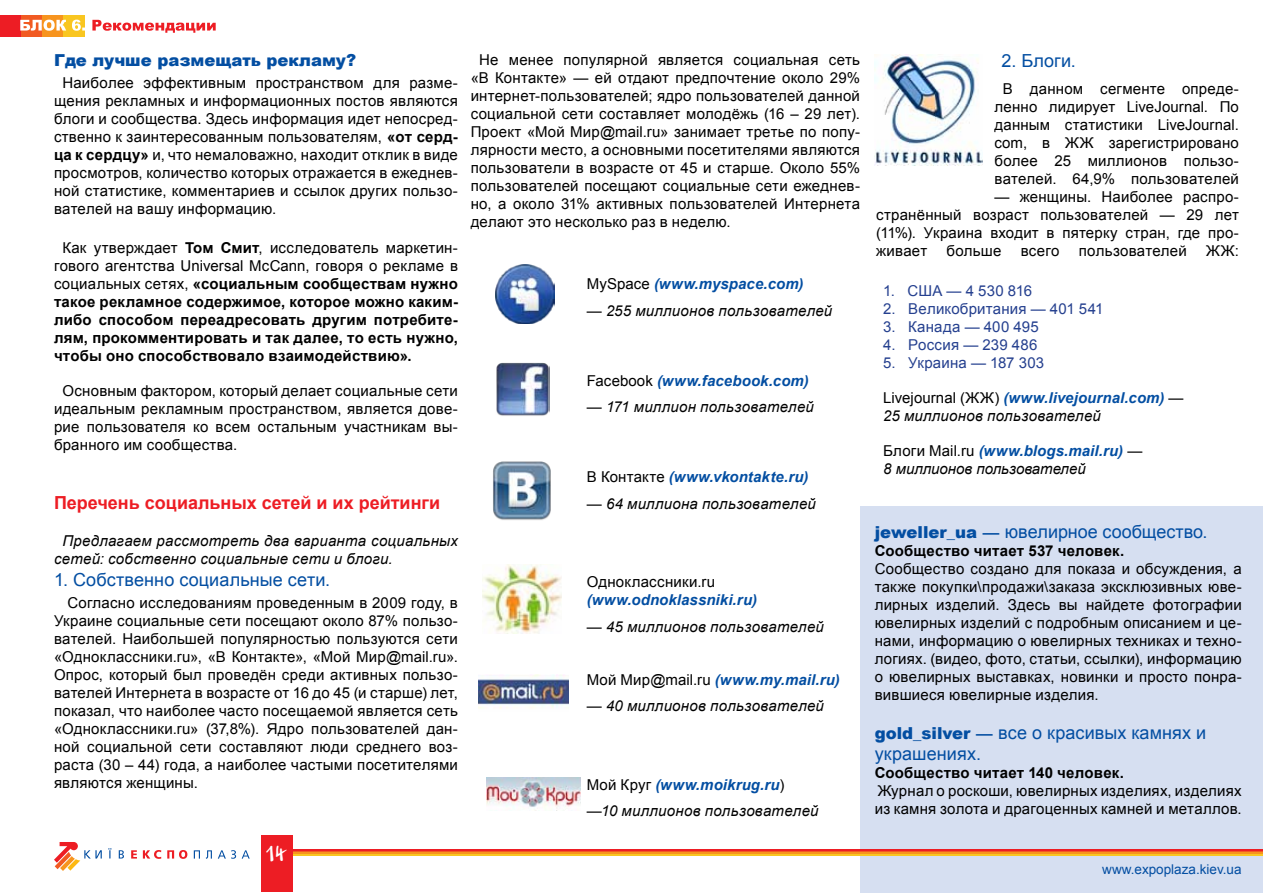
<style>
.page{position:relative;width:1263px;height:893px;background:#fff}
.page>*{position:absolute;margin:0;border:0;box-sizing:border-box;transform-origin:0 0}
.t1{font:700 21px "Jakob C";color:#fff}
.t2{font:18px/21.6px "Arial";letter-spacing:.005em;color:#034ea2}
.t3{font:700 18px "Arial";color:#ed1d24}
.t4{font:900 16.5px "Arial";color:#034ea2}
.t5{font:15px/18px "Arial";letter-spacing:.015em;color:#000;text-align:justify}
.t6{font:700 15px/18px "Arial";letter-spacing:.01em;color:#000;text-align:justify}
.t7{font:italic 15px/18px "Arial";letter-spacing:.02em;color:#000}
.t8{font:italic 700 15px "Arial";letter-spacing:.01em;color:#034ea2}
.t9{font:15px "Arial";letter-spacing:.015em;color:#25408f}
.t10{font:italic 15px/18px "Arial";color:#000}
.t11{font:13.5px "Arial";color:#034ea2}
.s1{font-weight:700}
.s2{font-weight:400}
.s3{font-weight:400;font-style:normal;color:#000}
.s4{font-style:normal}
.s5{font-weight:700;color:#034ea2}
.s6{font-weight:900;font-size:16.5px}
</style>
<div class="page">
<div style="left:860px;top:506px;width:403px;height:387px;background:#d6dff1"></div>
<svg style="left:54px;top:842px;width:70px;height:29px"></svg>
<svg style="left:131px;top:850px;width:56px;height:9px"></svg>
<svg style="left:194px;top:850px;width:56px;height:9px"></svg>
<hr style="left:262px;top:849px;width:1001px;height:2px;background:#ed1d24">
<hr style="left:262px;top:851px;width:1001px;height:2px;background:#f15a22">
<hr style="left:262px;top:853px;width:1001px;height:1px;background:#f7941e">
<hr style="left:262px;top:854px;width:1001px;height:2px;background:#f9c620">
<div style="left:261px;top:835px;width:32px;height:57px;background:#ed1d24"></div>
<img style="left:495px;top:264px;width:60px;height:59px">
<img style="left:496px;top:363px;width:54px;height:53px">
<img style="left:483px;top:564px;width:79px;height:70px">
<img style="left:478px;top:675px;width:90px;height:34px">
<img style="left:875px;top:54px;width:108px;height:111px">
<div style="left:0;top:15px;width:21px;height:22px;background:#ed1d24"></div>
<div style="left:21px;top:15px;width:22px;height:22px;background:#f15a22"></div>
<div style="left:42px;top:15px;width:22px;height:22px;background:#f7941e"></div>
<div style="left:64px;top:15px;width:21px;height:22px;background:#f9c620"></div>
<svg style="left:92px;top:20px;width:124px;height:13px"></svg>
<svg style="left:20px;top:20px;width:65px;height:11px"></svg>
<img style="left:493px;top:461px;width:58px;height:59px">
<img style="left:486px;top:778px;width:94px;height:30px">
<p class="t4" style="left:54px;top:48px;width:304px">Где лучше размещать рекламу?</p>
<p class="t5" style="left:54px;top:74px;width:405px;text-indent:9px">Наиболее эффективным пространством для разме&shy;щения рекламных и информационных постов являются блоги и сообщества. Здесь информация идет непосред&shy;ственно к заинтересованным пользователям, <span class="s1">«от серд&shy;ца к сердцу»</span> и, что немаловажно, находит отклик в виде просмотров, количество которых отражается в ежеднев&shy;ной статистике, комментариев и ссылок других пользо&shy;вателей на вашу информацию.</p>
<p class="t6" style="left:54px;top:240px;width:406px;text-indent:9px"><span class="s2">Как утверждает</span> Том Смит<span class="s2">, исследователь маркетин&shy;гового агентства Universal McCann, говоря о рекламе в социальных сетях,</span> «социальным сообществам нужно такое рекламное содержимое, которое можно каким&shy;либо способом переадресовать другим потребите&shy;лям, прокомментировать и так далее, то есть нужно, чтобы оно способствовало взаимодействию».</p>
<p class="t5" style="left:54px;top:382px;width:405px;text-indent:9px">Основным фактором, который делает социальные сети идеальным рекламным пространством, является дове&shy;рие пользователя ко всем остальным участникам вы&shy;бранного им сообщества.</p>
<p class="t3" style="left:54px;top:490px;width:388px">Перечень социальных сетей и их рейтинги</p>
<p class="t7" style="left:54px;top:532px;width:405px;text-indent:9px">Предлагаем рассмотреть два варианта социальных сетей: собственно социальные сети и блоги.</p>
<p class="t2" style="left:54px;top:569px;width:278px">1. Собственно социальные сети.</p>
<p class="t5" style="left:54px;top:594px;width:405px;text-indent:13px">Согласно исследованиям проведенным в 2009 году, в Украине социальные сети посещают около 87% пользо&shy;вателей. Наибольшей популярностью пользуются сети «Одноклассники.ru», «В Контакте», «Мой Мир@mail.ru».<br>Опрос, который был проведён среди активных пользо&shy;вателей Интернета в возрасте от 16 до 45 (и старше) лет, показал, что наиболее часто посещаемой является сеть «Одноклассники.ru» (37,8%). Ядро пользователей дан&shy;ной социальной сети составляют люди среднего воз&shy;раста (30 – 44) года, а наиболее частыми посетителями являются женщины.</p>
<h1 class="t1" style="left:266px;top:837px;width:21px">14</h1>
<p class="t5" style="left:471px;top:51px;width:391px;text-indent:9px">Не менее популярной является социальная сеть «В Контакте» — ей отдают предпочтение около 29% интернет-пользователей; ядро пользователей данной социальной сети составляет молодёжь (16 – 29 лет).<br>Проект «Мой Мир@mail.ru» занимает третье по попу&shy;лярности место, а основными посетителями являются пользователи в возрасте от 45 и старше. Около 55% пользователей посещают социальные сети ежеднев&shy;но, а около 31% активных пользователей Интернета делают это несколько раз в неделю.</p>
<p class="t2" style="left:1001px;top:50px;width:76px">2. Блоги.</p>
<p class="t5" style="left:994px;top:80px;width:246px;text-align:center">В данном сегменте опреде&shy;ленно лидирует LiveJournal. По данным статистики LiveJournal. com, в ЖЖ зарегистрировано более 25 миллионов пользо&shy;вателей. 64,9% пользователей</p>
<p class="t5" style="left:876px;top:188px;width:364px;text-indent:118px">— женщины. Наиболее распро&shy;странённый возраст пользователей — 29 лет (11%). Украина входит в пятерку стран, где про&shy;живает</p>
<p class="t5" style="left:946px;top:242px;width:56px">больше</p>
<p class="t5" style="left:1021px;top:242px;width:40px">всего</p>
<p class="t5" style="left:1079px;top:242px;width:109px">пользователей</p>
<p class="t5" style="left:1206px;top:242px;width:34px">ЖЖ:</p>
<p class="t8" style="left:587px;top:274px;width:218px"><span class="s3">MySpace</span> (www.myspace.com)</p>
<p class="t7" style="left:587px;top:302px;width:247px"><span class="s4">—</span> 255 миллионов пользователей</p>
<p class="t8" style="left:587px;top:371px;width:223px"><span class="s3">Facebook</span> (www.facebook.com)</p>
<p class="t7" style="left:587px;top:398px;width:228px"><span class="s4">—</span> 171 миллион пользователей</p>
<p class="t8" style="left:587px;top:467px;width:223px"><span class="s3">В Контакте</span> (www.vkontakte.ru)</p>
<p class="t7" style="left:587px;top:495px;width:230px"><span class="s4">—</span> 64 миллиона пользователей</p>
<p class="t5" style="left:587px;top:573px;width:130px">Одноклассники.ru</p>
<p class="t8" style="left:587px;top:590px;width:172px">(www.odnoklassniki.ru)</p>
<p class="t7" style="left:587px;top:618px;width:239px"><span class="s4">—</span> 45 миллионов пользователей</p>
<p class="t8" style="left:587px;top:670px;width:254px"><span class="s3">Мой Мир@mail.ru</span> (www.my.mail.ru)</p>
<p class="t7" style="left:587px;top:697px;width:239px"><span class="s4">—</span> 40 миллионов пользователей</p>
<p class="t7" style="left:587px;top:772px;width:233px;line-height:26.5px"><span class="s4">Мой Круг</span> <span class="s5">(www.moikrug.ru</span><span class="s4">) —</span>10 миллионов пользователей</p>
<p class="t9" style="left:883px;top:281px;width:150px">1. США — 4 530 816</p>
<p class="t9" style="left:883px;top:299px;width:222px">2. Великобритания — 401 541</p>
<p class="t9" style="left:883px;top:317px;width:157px">3. Канада — 400 495</p>
<p class="t9" style="left:883px;top:335px;width:156px">4. Россия — 239 486</p>
<p class="t9" style="left:883px;top:353px;width:162px">5. Украина — 187 303</p>
<p class="t7" style="left:883px;top:389px;width:302px"><span class="s4">Livejournal (ЖЖ)</span> <span class="s5">(www.livejournal.com)</span> <span class="s4">—<br></span>25 миллионов пользователей</p>
<p class="t10" style="left:883px;top:442px;width:261px"><span class="s4">Блоги Mail.ru</span> <span class="s5">(www.blogs.mail.ru)</span> —<br>8 миллионов пользователей</p>
<p class="t2" style="left:875px;top:521px;width:334px"><span class="s6">jeweller_ua —</span> ювелирное сообщество.</p>
<p class="t6" style="left:875px;top:542px;width:251px">Сообщество читает 537 человек.</p>
<p class="t5" style="left:875px;top:560px;width:368px">Сообщество создано для показа и обсуждения, а также покупки\продажи\заказа эксклюзивных юве&shy;лирных изделий. Здесь вы найдете фотографии ювелирных изделий с подробным описанием и це&shy;нами, информацию о ювелирных техниках и техно&shy;логиях. (видео, фото, статьи, ссылки), информацию о ювелирных выставках, новинки и просто понра&shy;вившиеся ювелирные изделия.</p>
<p class="t2" style="left:875px;top:722px;width:333px"><span class="s6">gold_silver —</span> все о красивых камнях и украшениях.</p>
<p class="t6" style="left:875px;top:765px;width:251px">Сообщество читает 140 человек.</p>
<p class="t5" style="left:875px;top:782px;width:368px">Журнал о роскоши, ювелирных изделиях, изделиях из камня золота и драгоценных камней и металлов.</p>
<p class="t11" style="left:1102px;top:860px;width:141px">www.expoplaza.kiev.ua</p>
</div>
